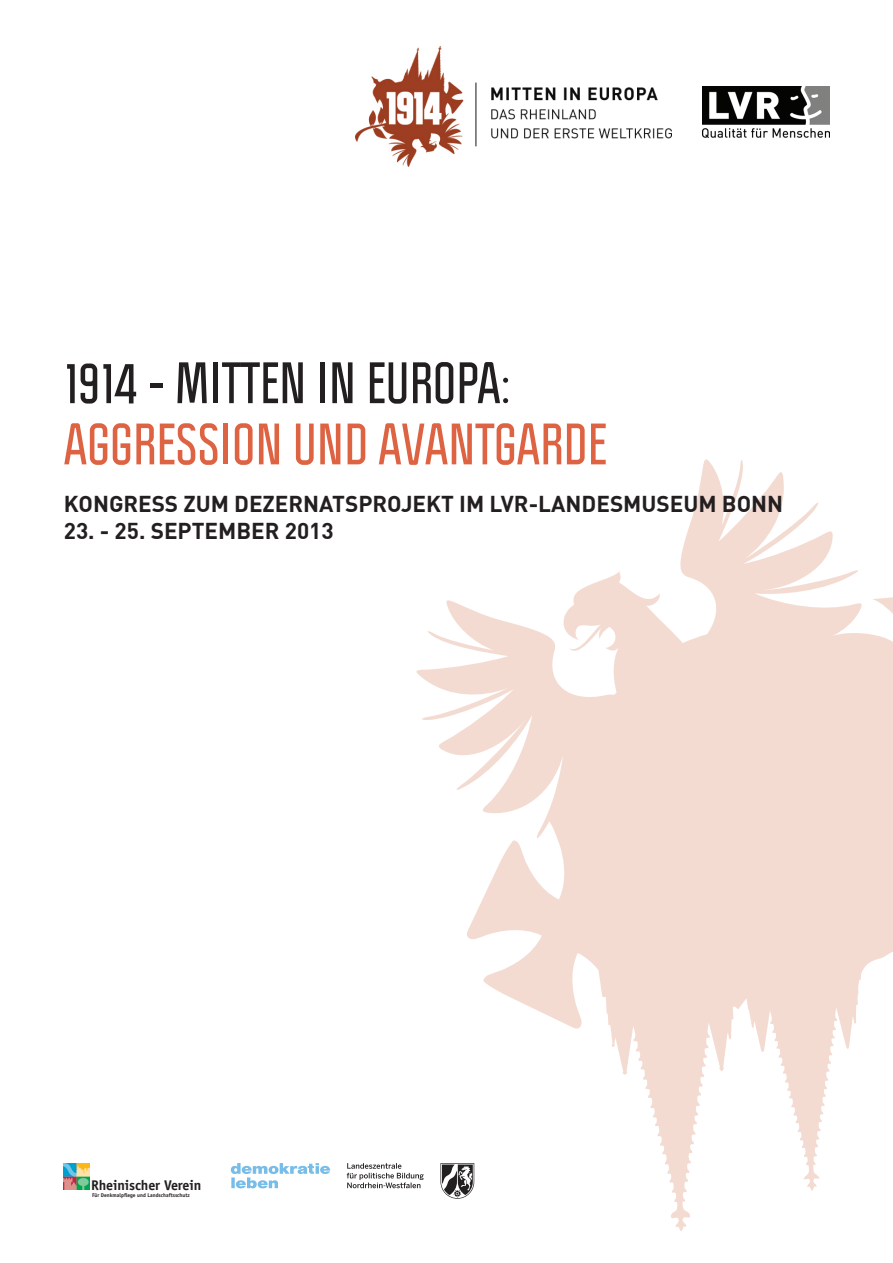
<style>
.page{position:relative;width:893px;height:1263px;background:#fff}
.page>*{position:absolute;margin:0;border:0;box-sizing:border-box;transform-origin:0 0}
.t1{font:700 51px "Politica";color:#dd6343}
.t2{font:700 51px "Politica";color:#231f20}
.t3{font:700 22.5px "DIN";color:#231f20}
.t4{font:700 14.1px "Officina Sans";letter-spacing:-.01em;color:#231f20}
.t5{font:700 5.4px "Officina Sans";color:#231f20}
</style>
<div class="page">
<svg style="left:408px;top:459px;width:485px;height:772px"></svg>
<svg style="left:440px;top:1163px;width:34px;height:36px"></svg>
<svg style="left:231px;top:1163px;width:99px;height:25px"></svg>
<svg style="left:347px;top:1163px;width:77px;height:25px"></svg>
<img style="left:64px;top:1163px;width:26px;height:27px">
<img style="left:355px;top:46px;width:317px;height:121px">
<img style="left:703px;top:86px;width:126px;height:51px">
<h1 class="t2" style="left:64px;top:349px;width:448px">1914 - MITTEN IN EUROPA:</h1>
<h1 class="t1" style="left:64px;top:411px;width:544px">AGGRESSION UND AVANTGARDE</h1>
<p class="t3" style="left:64px;top:489px;width:721px">KONGRESS ZUM DEZERNATSPROJEKT IM LVR-LANDESMUSEUM BONN</p>
<p class="t3" style="left:64px;top:516px;width:271px">23. - 25. SEPTEMBER 2013</p>
<p class="t4" style="left:91px;top:1176px;width:112px">Rheinischer Verein</p>
<p class="t5" style="left:92px;top:1191px;width:99px">Für Denkmalpflege und Landschaftsschutz</p>
</div>
